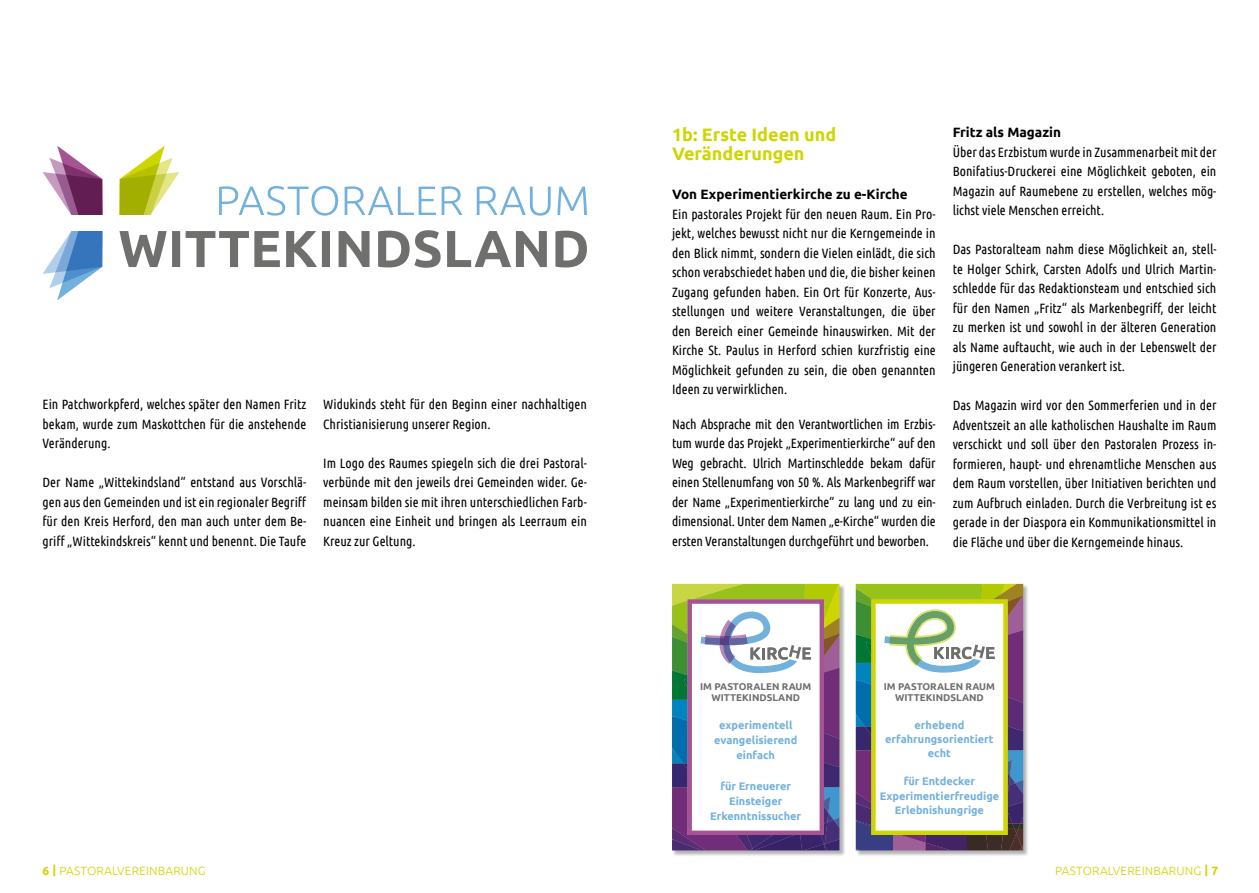
<style>
.page{position:relative;width:1259px;height:893px;background:#fff}
.page>*{position:absolute;margin:0;border:0;box-sizing:border-box;transform-origin:0 0}
.t1{font:700 18px/19.5px "Ubuntu";color:#ced600}
.t2{font:13.5px/19.5px "Ubuntu Condensed";color:#000;text-align:justify}
.t3{font:700 13.5px "Ubuntu";color:#000}
.t4{font:300 12px "Ubuntu";letter-spacing:.01em;color:#ced600}
.t5{font:700 10.95px/15.3px "Ubuntu";color:#73b1dd;text-align:center}
.t6{font:700 9.9px/10.9px "Ubuntu";color:#6f6f6e;text-align:center}
.s1{font-weight:700}
</style>
<div class="page">
<div style="left:672px;top:584px;width:173px;height:272px;background:#000;opacity:.3"></div>
<svg style="left:672px;top:584px;width:167px;height:266px"></svg>
<div style="left:856px;top:584px;width:173px;height:272px;background:#000;opacity:.3"></div>
<svg style="left:855px;top:584px;width:168px;height:266px"></svg>
<svg style="left:119px;top:230px;width:468px;height:38px"></svg>
<svg style="left:219px;top:186px;width:368px;height:30px"></svg>
<svg style="left:43px;top:146px;width:59px;height:69px"></svg>
<svg style="left:119px;top:146px;width:60px;height:69px"></svg>
<svg style="left:43px;top:231px;width:59px;height:69px"></svg>
<p class="t2" style="left:43px;top:394px;width:265px">Ein Patchworkpferd, welches später den Namen Fritz bekam, wurde zum Maskottchen für die anstehende Veränderung.</p>
<p class="t2" style="left:43px;top:472px;width:265px">Der Name „Wittekindsland“ entstand aus Vorschlä&shy;gen aus den Gemeinden und ist ein regionaler Begriff für den Kreis Herford, den man auch unter dem Be&shy;griff „Wittekindskreis“ kennt und benennt. Die Taufe</p>
<p class="t2" style="left:323px;top:394px;width:265px">Widukinds steht für den Beginn einer nachhaltigen<br>Christianisierung unserer Region.</p>
<p class="t2" style="left:323px;top:453px;width:265px">Im Logo des Raumes spiegeln sich die drei Pastoral&shy;verbünde mit den jeweils drei Gemeinden wider. Ge&shy;meinsam bilden sie mit ihren unterschiedlichen Farb&shy;nuancen eine Einheit und bringen als Leerraum ein Kreuz zur Geltung.</p>
<h1 class="t1" style="left:672px;top:124px;width:166px">1b: Erste Ideen und<br>Veränderungen</h1>
<p class="t3" style="left:672px;top:186px;width:237px">Von Experimentierkirche zu e-Kirche</p>
<p class="t2" style="left:672px;top:204px;width:265px">Ein pastorales Projekt für den neuen Raum. Ein Pro&shy;jekt, welches bewusst nicht nur die Kerngemeinde in den Blick nimmt, sondern die Vielen einlädt, die sich schon verabschiedet haben und die, die bisher keinen Zugang gefunden haben. Ein Ort für Konzerte, Aus&shy;stellungen und weitere Veranstaltungen, die über den Bereich einer Gemeinde hinauswirken. Mit der Kirche St. Paulus in Herford schien kurzfristig eine Möglichkeit gefunden zu sein, die oben genannten Ideen zu verwirklichen.</p>
<p class="t2" style="left:672px;top:414px;width:265px">Nach Absprache mit den Verantwortlichen im Erzbis&shy;tum wurde das Projekt „Experimentierkirche“ auf den Weg gebracht. Ulrich Martinschledde bekam dafür einen Stellenumfang von 50 %. Als Markenbegriff war der Name „Experimentierkirche“ zu lang und zu ein&shy;dimensional. Unter dem Namen „e-Kirche“ wurden die ersten Veranstaltungen durchgeführt und beworben.</p>
<p class="t3" style="left:952px;top:124px;width:110px">Fritz als Magazin</p>
<p class="t2" style="left:952px;top:142px;width:265px">Über das Erzbistum wurde in Zusammenarbeit mit der Bonifatius-Druckerei eine Möglichkeit geboten, ein Magazin auf Raumebene zu erstellen, welches mög&shy;lichst viele Menschen erreicht.</p>
<p class="t2" style="left:952px;top:239px;width:265px">Das Pastoralteam nahm diese Möglichkeit an, stell&shy;te Holger Schirk, Carsten Adolfs und Ulrich Martin&shy;schledde für das Redaktionsteam und entschied sich für den Namen „Fritz“ als Markenbegriff, der leicht zu merken ist und sowohl in der älteren Generation als Name auftaucht, wie auch in der Lebenswelt der jüngeren Generation verankert ist.</p>
<p class="t2" style="left:952px;top:395px;width:265px">Das Magazin wird vor den Sommerferien und in der Adventszeit an alle katholischen Haushalte im Raum verschickt und soll über den Pastoralen Prozess in&shy;formieren, haupt- und ehrenamtliche Menschen aus dem Raum vorstellen, über Initiativen berichten und zum Aufbruch einladen. Durch die Verbreitung ist es gerade in der Diaspora ein Kommunikationsmittel in die Fläche und über die Kerngemeinde hinaus.</p>
<p class="t6" style="left:700px;top:681px;width:113px">IM PASTORALEN RAUM<br>WITTEKINDSLAND</p>
<p class="t5" style="left:714px;top:717px;width:85px">experimentell evangelisierend einfach</p>
<p class="t5" style="left:710px;top:778px;width:92px">für Erneuerer<br>Einsteiger<br>Erkenntnissucher</p>
<p class="t6" style="left:884px;top:681px;width:113px">IM PASTORALEN RAUM<br>WITTEKINDSLAND</p>
<p class="t5" style="left:885px;top:717px;width:110px;line-height:14.2px">erhebend erfahrungsorientiert echt</p>
<p class="t5" style="left:879px;top:774px;width:121px;line-height:14.2px">für Entdecker<br>Experimentierfreudige<br>Erlebnishungrige</p>
<p class="t4" style="left:43px;top:863px;width:165px"><span class="s1">6 |</span> PASTORALVEREINBARUNG</p>
<p class="t4" style="left:1055px;top:863px;width:165px">PASTORALVEREINBARUNG <span class="s1">| 7</span></p>
</div>
